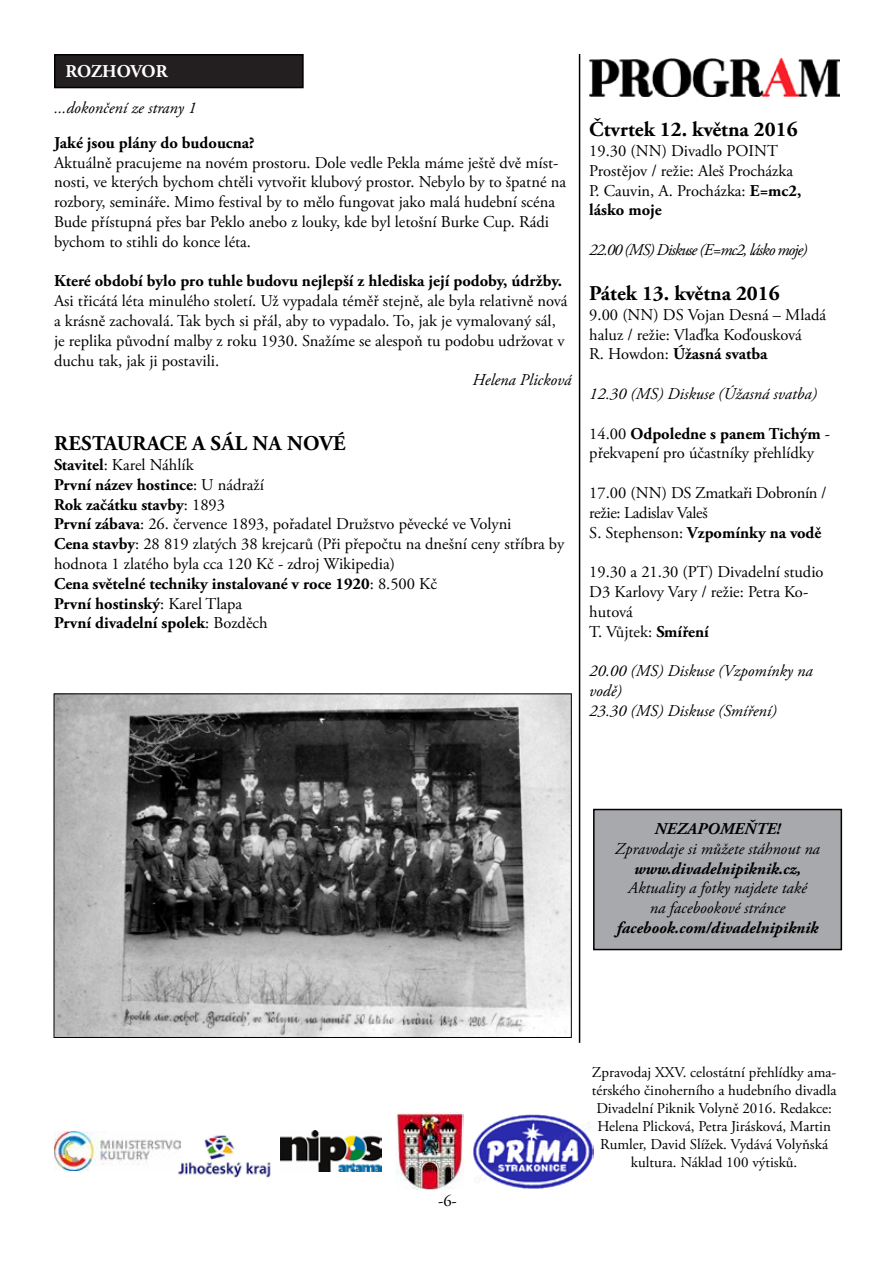
<style>
.page{position:relative;width:893px;height:1263px;background:#fff}
.page>*{position:absolute;margin:0;border:0;box-sizing:border-box;transform-origin:0 0}
.t1{font:700 21px "Adobe Garamond Pro";color:#000}
.t2{font:700 18px "Adobe Garamond Pro";color:#fff}
.t3{font:16.5px/19.8px "Adobe Garamond Pro";color:#000}
.t4{font:italic 16.5px/19.8px "Adobe Garamond Pro";color:#000}
.t5{font:700 16.5px "Adobe Garamond Pro";color:#000}
.t6{font:16.5px/19.8px "Adobe Garamond Pro";letter-spacing:-.02em;color:#000}
.t7{font:italic 700 16.5px "Adobe Garamond Pro";color:#000}
.t8{font:italic 16.5px "Adobe Garamond Pro";letter-spacing:-.06em;color:#000}
.t9{font:15px/18px "Adobe Garamond Pro";color:#000;text-align:center}
.s1{font-weight:700}
</style>
<div class="page">
<img style="left:589px;top:59px;width:250px;height:37px">
<div style="left:55px;top:55px;width:248px;height:33px;background:#231f20"></div>
<div style="left:54px;top:54px;width:250px;height:34px;border:2px solid #000"></div>
<hr style="left:579px;top:54px;width:1px;height:989px;background:#000">
<img style="left:178px;top:1135px;width:93px;height:43px">
<img style="left:280px;top:1131px;width:101px;height:41px">
<img style="left:395px;top:1112px;width:69px;height:77px">
<img style="left:473px;top:1114px;width:120px;height:75px">
<img style="left:54px;top:1132px;width:127px;height:39px">
<img style="left:56px;top:696px;width:513px;height:340px">
<div style="left:594px;top:809px;width:247px;height:140px;background:#a7a9ac"></div>
<div style="left:593px;top:809px;width:249px;height:141px;border:2px solid #000"></div>
<p class="t2" style="left:66px;top:60px;width:104px">ROZHOVOR</p>
<p class="t4" style="left:54px;top:98px;width:144px">...dokončení ze strany 1</p>
<p class="t5" style="left:54px;top:133px;width:202px">Jaké jsou plány do budoucna?</p>
<p class="t3" style="left:54px;top:153px;width:513px">Aktuálně pracujeme na novém prostoru. Dole vedle Pekla máme ještě dvě míst&shy;nosti, ve kterých bychom chtěli vytvořit klubový prostor. Nebylo by to špatné na rozbory, semináře. Mimo festival by to mělo fungovat jako malá hudební scéna Bude přístupná přes bar Peklo anebo z louky, kde byl letošní Burke Cup. Rádi bychom to stihli do konce léta.</p>
<p class="t5" style="left:54px;top:271px;width:509px">Které období bylo pro tuhle budovu nejlepší z hlediska její podoby, údržby.</p>
<p class="t3" style="left:54px;top:292px;width:515px">Asi třicátá léta minulého století. Už vypadala téměř stejně, ale byla relativně nová a krásně zachovalá. Tak bych si přál, aby to vypadalo. To, jak je vymalovaný sál, je replika původní malby z roku 1930. Snažíme se alespoň tu podobu udržovat v duchu tak, jak ji postavili.</p>
<p class="t4" style="left:473px;top:371px;width:100px">Helena Plicková</p>
<p class="t1" style="left:54px;top:431px;width:293px">RESTAURACE A SÁL NA NOVÉ</p>
<p class="t3" style="left:54px;top:455px;width:512px"><span class="s1">Stavitel</span>: Karel Náhlík<br><span class="s1">První název hostince</span>: U nádraží<br><span class="s1">Rok začátku stavby</span>: 1893<br><span class="s1">První zábava</span>: 26. července 1893, pořadatel Družstvo pěvecké ve Volyni<br><span class="s1">Cena stavby</span>: 28 819 zlatých 38 krejcarů (Při přepočtu na dnešní ceny stříbra by hodnota 1 zlatého byla cca 120 Kč - zdroj Wikipedia)<br><span class="s1">Cena světelné techniky instalované v roce 1920</span>: 8.500 Kč<br><span class="s1">První hostinský</span>: Karel Tlapa<br><span class="s1">První divadelní spolek</span>: Bozděch</p>
<p class="t1" style="left:589px;top:117px;width:210px">Čtvrtek 12. května 2016</p>
<p class="t3" style="left:589px;top:141px;width:213px">19.30 (NN) Divadlo POINT<br>Prostějov / režie: Aleš Procházka<br>P. Cauvin, A. Procházka: <span class="s1">E=mc2, lásko moje</span></p>
<p class="t8" style="left:589px;top:240px;width:220px">22.00 (MS) Diskuse (E=mc2, lásko moje)</p>
<p class="t1" style="left:589px;top:281px;width:192px">Pátek 13. května 2016</p>
<p class="t3" style="left:589px;top:305px;width:238px">9.00 (NN) DS Vojan Desná – Mladá haluz / režie: Vlaďka Koďousková<br>R. Howdon: <span class="s1">Úžasná svatba</span></p>
<p class="t4" style="left:589px;top:384px;width:229px">12.30 (MS) Diskuse (Úžasná svatba)</p>
<p class="t3" style="left:589px;top:424px;width:242px">14.00 <span class="s1">Odpoledne s panem Tichým</span> - překvapení pro účastníky přehlídky</p>
<p class="t6" style="left:589px;top:483px;width:239px">17.00 (NN) DS Zmatkaři Dobronín / režie: Ladislav Valeš<br>S. Stephenson: <span class="s1">Vzpomínky na vodě</span></p>
<p class="t3" style="left:589px;top:563px;width:236px">19.30 a 21.30 (PT) Divadelní studio<br>D3 Karlovy Vary / režie: Petra Ko&shy;hutová<br>T. Vůjtek: <span class="s1">Smíření</span></p>
<p class="t4" style="left:589px;top:661px;width:225px">20.00 (MS) Diskuse (Vzpomínky na vodě)<br>23.30 (MS) Diskuse (Smíření)</p>
<p class="t7" style="left:655px;top:819px;width:127px">NEZAPOMEŇTE!</p>
<p class="t4" style="left:615px;top:839px;width:206px">Zpravodaje si můžete stáhnout na</p>
<p class="t7" style="left:634px;top:859px;width:168px">www.divadelnipiknik.cz,</p>
<p class="t4" style="left:628px;top:879px;width:180px;text-align:center">Aktuality a fotky najdete také na facebookové stránce</p>
<p class="t7" style="left:617px;top:918px;width:203px">facebook.com/divadelnipiknik</p>
<p class="t3" style="left:438px;top:1191px;width:20px">-6-</p>
<p class="t9" style="left:592px;top:1064px;width:246px">Zpravodaj XXV. celostátní přehlídky ama&shy;térského činoherního a hudebního divadla Divadelní Piknik Volyně 2016. Redakce:<br>Helena Plicková, Petra Jirásková, Martin Rumler, David Slížek. Vydává Volyňská kultura. Náklad 100 výtisků.</p>
</div>
